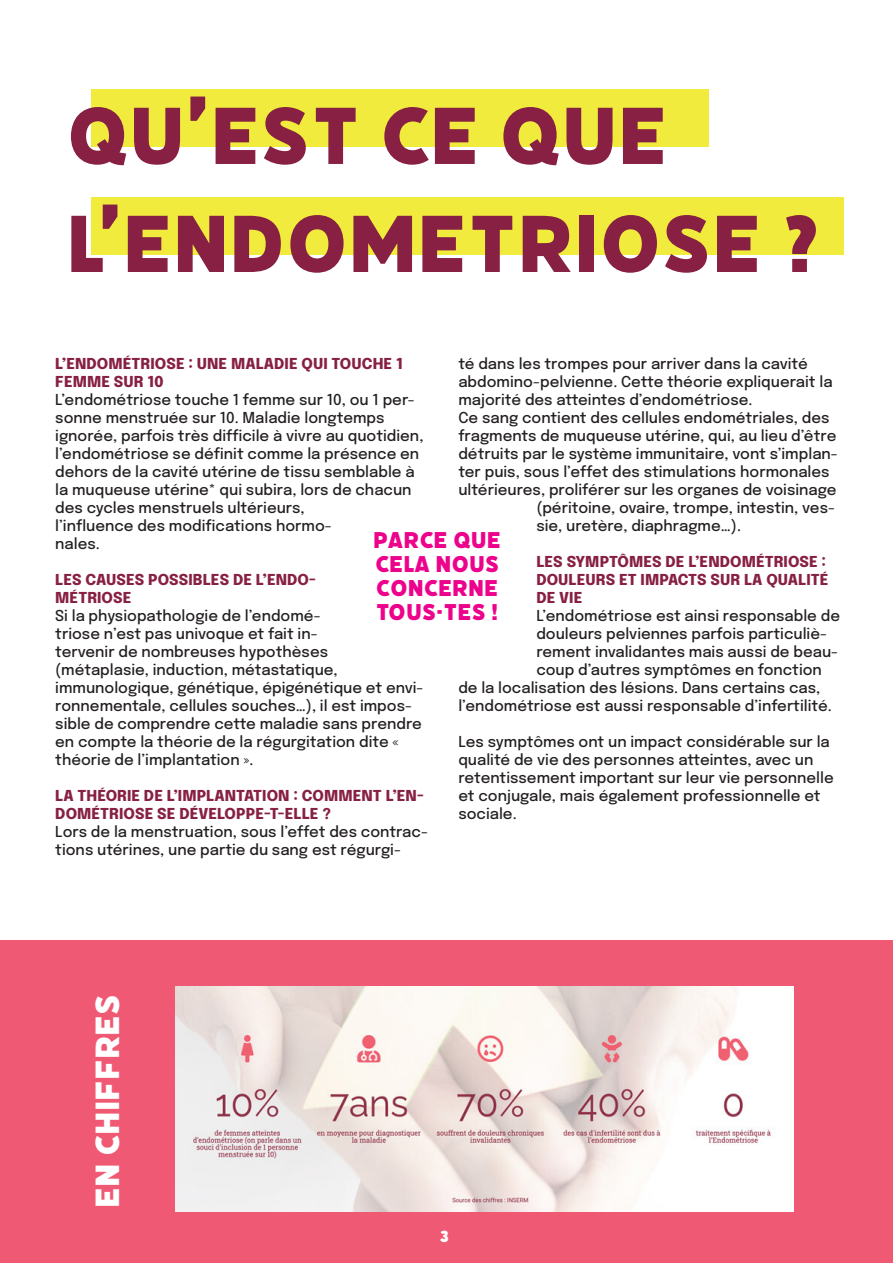
<style>
.page{position:relative;width:893px;height:1263px;background:#fff}
.page>*{position:absolute;margin:0;border:0;box-sizing:border-box;transform-origin:0 0}
.t1{font:90px/108px "Filicudi Solid";color:#872042}
.t2{font:37.5px "Filicudi Solid";color:#fff}
.t3{font:25.5px/24px "Filicudi Solid";color:#ed028c;text-align:justify}
.t4{font:18px "Filicudi Solid";color:#fff}
.t5{font:500 15px/18px "Epilogue";color:#231f20}
.t6{font:800 15px/18px "Epilogue";letter-spacing:.005em;color:#872042}
</style>
<div class="page">
<div style="left:0;top:940px;width:893px;height:323px;background:#f05973"></div>
<div style="left:91px;top:198px;width:753px;height:57px;background:#f0eb3d"></div>
<img style="left:175px;top:986px;width:618px;height:225px">
<div style="left:91px;top:89px;width:618px;height:57px;background:#f0eb3d"></div>
<h1 class="t1" style="left:66px;top:83px;width:192px">QU’EST</h1>
<h1 class="t1" style="left:66px;top:83px;width:754px;text-indent:313px">CE QUE<br>L’ENDOMETRIOSE ?</h1>
<p class="t6" style="left:55px;top:353px;width:349px">L’ENDOMÉTRIOSE : UNE MALADIE QUI TOUCHE 1<br>FEMME SUR 10</p>
<p class="t5" style="left:55px;top:390px;width:370px">L’endométriose touche 1 femme sur 10, ou 1 per&shy;sonne menstruée sur 10. Maladie longtemps ignorée, parfois très difficile à vivre au quotidien, l’endométriose se définit comme la présence en dehors de la cavité utérine de tissu semblable à la muqueuse utérine* qui subira, lors de chacun des cycles menstruels ultérieurs,<br>l’influence des modifications hormo-<br>nales.</p>
<p class="t6" style="left:55px;top:569px;width:262px">LES CAUSES POSSIBLES DE L’ENDO-<br>MÉTRIOSE</p>
<p class="t5" style="left:55px;top:606px;width:370px">Si la physiopathologie de l’endomé-<br>triose n’est pas univoque et fait in-<br>tervenir de nombreuses hypothèses (métaplasie, induction, métastatique, immunologique, génétique, épigénétique et envi&shy;ronnementale, cellules souches…), il est impos&shy;sible de comprendre cette maladie sans prendre en compte la théorie de la régurgitation dite « théorie de l’implantation ».</p>
<p class="t6" style="left:55px;top:785px;width:370px">LA THÉORIE DE L’IMPLANTATION : COMMENT L’EN-<br>DOMÉTRIOSE SE DÉVELOPPE-T-ELLE ?</p>
<p class="t5" style="left:55px;top:822px;width:374px">Lors de la menstruation, sous l’effet des contrac&shy;tions utérines, une partie du sang est régurgi-</p>
<p class="t5" style="left:458px;top:354px;width:351px">té dans les trompes pour arriver dans la cavité</p>
<p class="t5" style="left:458px;top:372px;width:376px">abdomino-pelvienne. Cette théorie expliquerait la</p>
<p class="t5" style="left:458px;top:390px;width:296px">majorité des atteintes d’endométriose.</p>
<p class="t5" style="left:458px;top:408px;width:373px">Ce sang contient des cellules endométriales, des</p>
<p class="t5" style="left:458px;top:426px;width:379px">fragments de muqueuse utérine, qui, au lieu d’être</p>
<p class="t5" style="left:458px;top:444px;width:381px">détruits par le système immunitaire, vont s’implan-</p>
<p class="t5" style="left:458px;top:462px;width:373px">ter puis, sous l’effet des stimulations hormonales</p>
<p class="t5" style="left:458px;top:480px;width:380px">ultérieures, proliférer sur les organes de voisinage</p>
<p class="t5" style="left:536px;top:498px;width:300px">(péritoine, ovaire, trompe, intestin, ves-</p>
<p class="t5" style="left:536px;top:516px;width:206px">sie, uretère, diaphragme…).</p>
<p class="t6" style="left:536px;top:551px;width:294px">LES SYMPTÔMES DE L’ENDOMÉTRIOSE :<br>DOULEURS ET IMPACTS SUR LA QUALITÉ<br>DE VIE</p>
<p class="t5" style="left:536px;top:606px;width:305px">L’endométriose est ainsi responsable de</p>
<p class="t5" style="left:536px;top:624px;width:292px">douleurs pelviennes parfois particuliè-</p>
<p class="t5" style="left:536px;top:642px;width:303px">rement invalidantes mais aussi de beau-</p>
<p class="t5" style="left:536px;top:660px;width:287px">coup d’autres symptômes en fonction</p>
<p class="t5" style="left:458px;top:678px;width:364px">de la localisation des lésions. Dans certains cas,</p>
<p class="t5" style="left:458px;top:696px;width:375px">l’endométriose est aussi responsable d’infertilité.</p>
<p class="t5" style="left:458px;top:732px;width:377px">Les symptômes ont un impact considérable sur la qualité de vie des personnes atteintes, avec un retentissement important sur leur vie personnelle et conjugale, mais également professionnelle et sociale.</p>
<h3 class="t3" style="left:373px;top:528px;width:126px">PARCE QUE CELA NOUS CONCERNE TOUS·TES</h3>
<h3 class="t3" style="left:491px;top:600px;width:9px">!</h3>
<h2 class="t2" style="left:85px;top:1208px;width:212px;rotate:-90deg">EN CHIFFRES</h2>
<p class="t4" style="left:440px;top:1226px;width:10px">3</p>
</div>
